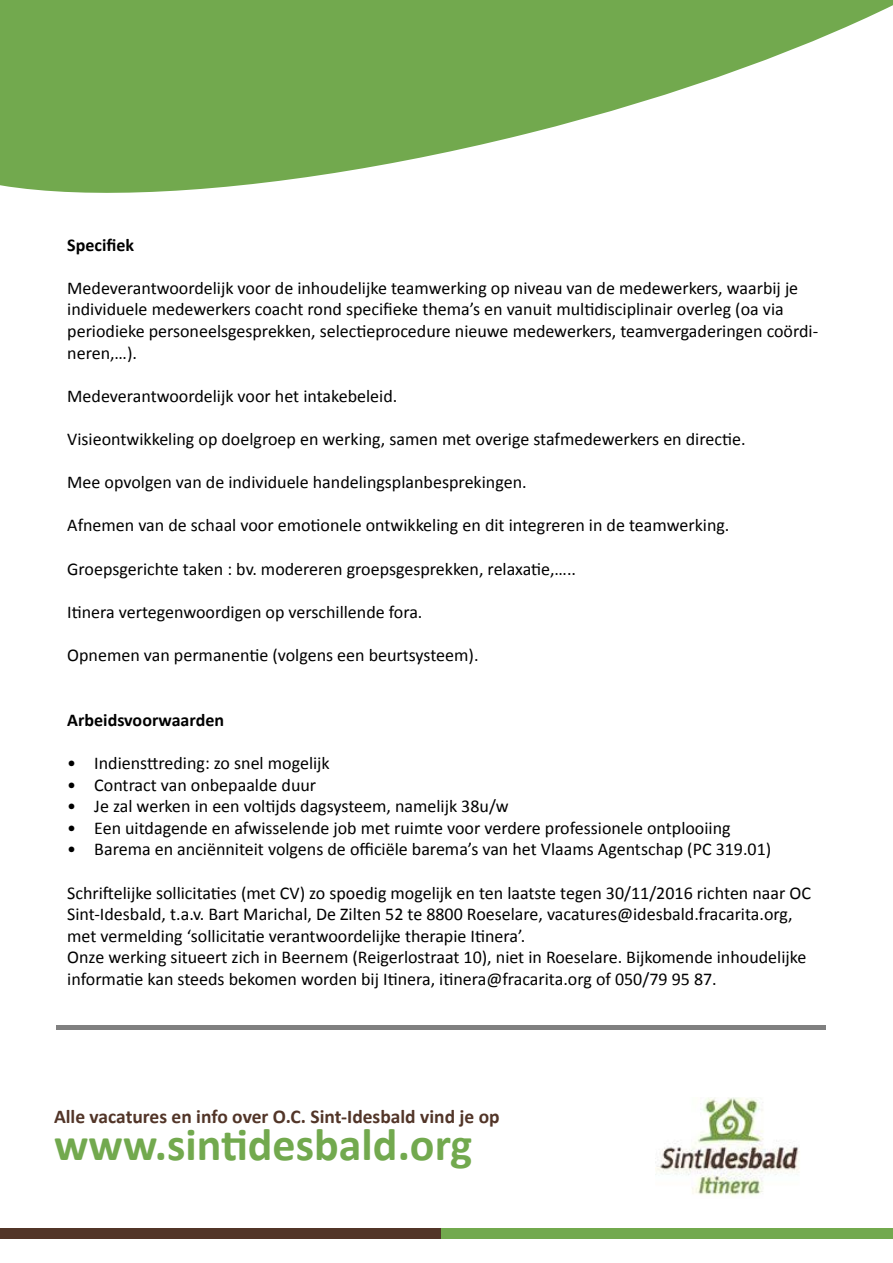
<style>
.page{position:relative;width:893px;height:1263px;background:#fff}
.page>*{position:absolute;margin:0;border:0;box-sizing:border-box;transform-origin:0 0}
.t1{font:700 46.05px "Calibri";color:#72a94e}
.t2{font:700 19.5px "Calibri";color:#523528}
.t3{font:18px/21.6px "Calibri";color:#000}
.t4{font:700 18px "Calibri";color:#000}
</style>
<div class="page">
<svg style="left:0;top:0;width:893px;height:193px;fill:#72a94e"></svg>
<div style="left:0;top:1228px;width:442px;height:11px;background:#523528"></div>
<div style="left:442px;top:1228px;width:451px;height:11px;background:#72a94e"></div>
<hr style="left:57px;top:1025px;width:769px;height:4px;background:#808080">
<img style="left:655px;top:1097px;width:145px;height:100px">
<p class="t4" style="left:67px;top:233px;width:68px">Specifiek</p>
<p class="t3" style="left:67px;top:277px;width:752px">Medeverantwoordelijk voor de inhoudelijke teamwerking op niveau van de medewerkers, waarbij je individuele medewerkers coacht rond specifieke thema’s en vanuit multidisciplinair overleg (oa via periodieke personeelsgesprekken, selectieprocedure nieuwe medewerkers, teamvergaderingen coördi&shy;neren,…).</p>
<p class="t3" style="left:67px;top:385px;width:332px">Medeverantwoordelijk voor het intakebeleid.</p>
<p class="t3" style="left:67px;top:428px;width:680px">Visieontwikkeling op doelgroep en werking, samen met overige stafmedewerkers en directie.</p>
<p class="t3" style="left:67px;top:471px;width:461px">Mee opvolgen van de individuele handelingsplanbesprekingen.</p>
<p class="t3" style="left:67px;top:515px;width:664px">Afnemen van de schaal voor emotionele ontwikkeling en dit integreren in de teamwerking.</p>
<p class="t3" style="left:67px;top:558px;width:510px">Groepsgerichte taken : bv. modereren groepsgesprekken, relaxatie,…..</p>
<p class="t3" style="left:67px;top:601px;width:357px">Itinera vertegenwoordigen op verschillende fora.</p>
<p class="t3" style="left:67px;top:644px;width:413px">Opnemen van permanentie (volgens een beurtsysteem).</p>
<p class="t4" style="left:67px;top:708px;width:158px">Arbeidsvoorwaarden</p>
<p class="t3" style="left:67px;top:752px;width:264px">• Indiensttreding: zo snel mogelijk</p>
<p class="t3" style="left:67px;top:774px;width:250px">• Contract van onbepaalde duur</p>
<p class="t3" style="left:67px;top:795px;width:443px">• Je zal werken in een voltijds dagsysteem, namelijk 38u/w</p>
<p class="t3" style="left:67px;top:817px;width:665px">• Een uitdagende en afwisselende job met ruimte voor verdere professionele ontplooiing</p>
<p class="t3" style="left:67px;top:839px;width:705px">• Barema en anciënniteit volgens de officiële barema’s van het Vlaams Agentschap (PC 319.01)</p>
<p class="t3" style="left:67px;top:882px;width:745px">Schriftelijke sollicitaties (met CV) zo spoedig mogelijk en ten laatste tegen 30/11/2016 richten naar OC Sint-Idesbald, t.a.v. Bart Marichal, De Zilten 52 te 8800 Roeselare, vacatures@idesbald.fracarita.org, met vermelding ‘sollicitatie verantwoordelijke therapie Itinera’.<br>Onze werking situeert zich in Beernem (Reigerlostraat 10), niet in Roeselare. Bijkomende inhoudelijke informatie kan steeds bekomen worden bij Itinera, itinera@fracarita.org of 050/79 95 87.</p>
<p class="t2" style="left:54px;top:1103px;width:447px">Alle vacatures en info over O.C. Sint-Idesbald vind je op</p>
<h1 class="t1" style="left:54px;top:1115px;width:420px">www.sintidesbald.org</h1>
</div>
